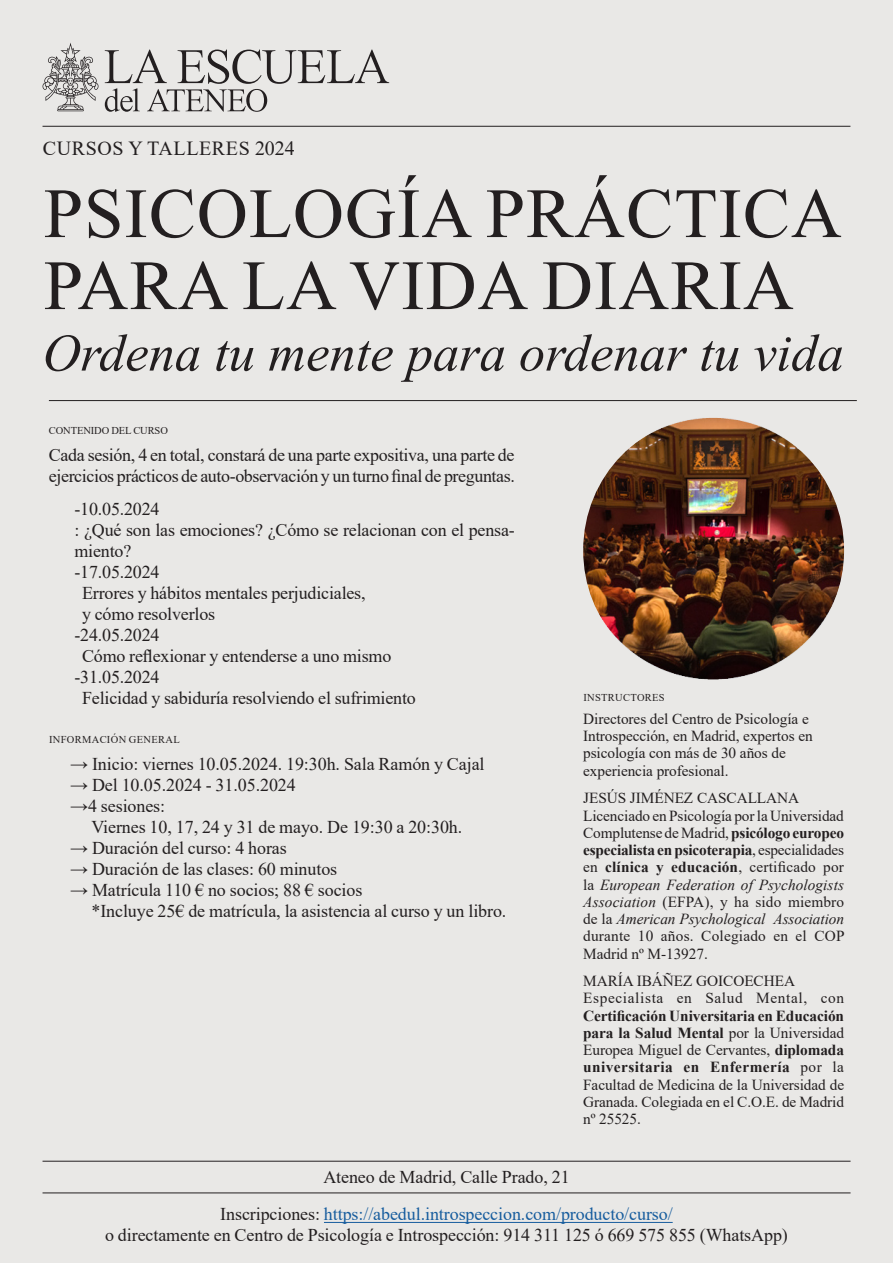
<style>
.page{position:relative;width:893px;height:1263px;background:#e9e8e6}
.page>*{position:absolute;margin:0;border:0;box-sizing:border-box;transform-origin:0 0}
.t1{font:70.5px/72px "Times New Roman";letter-spacing:.015em;color:#231f20}
.t2{font:italic 52.5px "Times New Roman";color:#231f20}
.t3{font:19.95px "Times New Roman";letter-spacing:.03em;color:#231f20}
.Estilo_de_párrafo_3{font:18px/21px "Times New Roman";letter-spacing:-.01em;color:#231f20}
.Estilo_de_párrafo_1{font:18px "Times New Roman";letter-spacing:-.005em;color:#231f20}
.Estilo_de_párrafo_1-2{font:18px "Times New Roman";letter-spacing:-.005em;color:#175d9e}
.t4{font:15.3px/17.2px "Times New Roman";letter-spacing:-.005em;color:#231f20;text-align:justify}
.Estilo_de_párrafo_3-2{font:10.5px "Times New Roman";letter-spacing:.03em;color:#231f20}
.Estilo_de_párrafo_3-3{font:10.5px "Times New Roman";letter-spacing:-.01em;color:#231f20}
.s1{font-weight:700}
.s2{font-style:italic}
.s3{color:#231f20}
</style>
<div class="page">
<hr style="left:43px;top:126px;width:807px;height:1px;background:#231f20">
<hr style="left:49px;top:400px;width:808px;height:1px;background:#231f20">
<svg style="left:105px;top:50px;width:284px;height:62px"></svg>
<svg style="left:42px;top:43px;width:57px;height:68px"></svg>
<hr style="left:43px;top:1193px;width:807px;height:1px;background:#231f20">
<hr style="left:43px;top:1161px;width:807px;height:1px;background:#231f20">
<hr style="left:324px;top:1222px;width:349px;height:1px;background:#175d9e">
<img style="left:583px;top:417px;width:261px;height:263px">
<p class="t3" style="left:43px;top:134px;width:253px">CURSOS Y TALLERES 2024</p>
<p class="t1" style="left:44px;top:175px;width:800px">PSICOLOGÍA PRÁCTICA<br>PARA LA VIDA DIARIA</p>
<p class="t2" style="left:43px;top:317px;width:803px">Ordena tu mente para ordenar tu vida</p>
<p class="Estilo_de_párrafo_3-3" style="left:49px;top:423px;width:121px">CONTENIDO DEL CURSO</p>
<p class="Estilo_de_párrafo_3" style="left:49px;top:444px;width:468px">Cada sesión, 4 en total, constará de una parte expositiva, una parte de ejercicios prácticos de auto-observación y un turno final de preguntas.</p>
<p class="Estilo_de_párrafo_3" style="left:74px;top:498px;width:87px">-10.05.2024</p>
<p class="Estilo_de_párrafo_3" style="left:74px;top:519px;width:442px">: ¿Qué son las emociones? ¿Cómo se relacionan con el pensa&shy;miento?</p>
<p class="Estilo_de_párrafo_3" style="left:74px;top:561px;width:87px">-17.05.2024</p>
<p class="Estilo_de_párrafo_3" style="left:82px;top:582px;width:285px">Errores y hábitos mentales perjudiciales,</p>
<p class="Estilo_de_párrafo_3" style="left:82px;top:603px;width:135px">y cómo resolverlos</p>
<p class="Estilo_de_párrafo_3" style="left:74px;top:624px;width:87px">-24.05.2024</p>
<p class="Estilo_de_párrafo_3" style="left:82px;top:645px;width:311px">Cómo reflexionar y entenderse a uno mismo</p>
<p class="Estilo_de_párrafo_3" style="left:74px;top:666px;width:87px">-31.05.2024</p>
<p class="Estilo_de_párrafo_3" style="left:82px;top:687px;width:335px">Felicidad y sabiduría resolviendo el sufrimiento</p>
<p class="Estilo_de_párrafo_3-2" style="left:49px;top:732px;width:132px">INFORMACIÓN GENERAL</p>
<p class="Estilo_de_párrafo_3" style="left:70px;top:753px;width:416px">→ Inicio: viernes 10.05.2024. 19:30h. Sala Ramón y Cajal</p>
<p class="Estilo_de_párrafo_3" style="left:70px;top:774px;width:227px">→ Del 10.05.2024 - 31.05.2024</p>
<p class="Estilo_de_párrafo_3" style="left:91px;top:795px;width:372px;text-indent:-21px">→4 sesiones:<br>Viernes 10, 17, 24 y 31 de mayo. De 19:30 a 20:30h.</p>
<p class="Estilo_de_párrafo_3" style="left:70px;top:837px;width:218px">→ Duración del curso: 4 horas</p>
<p class="Estilo_de_párrafo_3" style="left:70px;top:858px;width:269px">→ Duración de las clases: 60 minutos</p>
<p class="Estilo_de_párrafo_3" style="left:91px;top:879px;width:417px;text-indent:-21px">→ Matrícula 110 € no socios; 88 € socios<br>*Incluye 25€ de matrícula, la asistencia al curso y un libro.</p>
<p class="Estilo_de_párrafo_3-2" style="left:583px;top:690px;width:83px">INSTRUCTORES</p>
<p class="t4" style="left:583px;top:710px;width:231px">Directores del Centro de Psicología e<br>Introspección, en Madrid, expertos en</p>
<p class="t4" style="left:583px;top:744px;width:204px">psicología con más de 30 años de</p>
<p class="t4" style="left:583px;top:761px;width:147px">experiencia profesional.</p>
<p class="t4" style="left:583px;top:789px;width:218px">JESÚS JIMÉNEZ CASCALLANA</p>
<p class="t4" style="left:583px;top:806px;width:263px">Licenciado en Psicología por la Universidad Complutense de Madrid, <span class="s1">psicólogo europeo especialista en psicoterapia</span>, especialidades en <span class="s1">clínica y educación</span>, certificado por la <span class="s2">European Federation of Psychologists Association</span> (EFPA), y ha sido miembro de la <span class="s2">American Psychological Association </span>durante 10 años. Colegiado en el COP Madrid nº M-13927.</p>
<p class="t4" style="left:583px;top:972px;width:213px">MARÍA IBÁÑEZ GOICOECHEA</p>
<p class="t4" style="left:583px;top:989px;width:262px">Especialista en Salud Mental, con <span class="s1">Certificación Universitaria en Educación para la Salud Mental</span> por la Universidad Europea Miguel de Cervantes, <span class="s1">diplomada universitaria en Enfermería</span> por la Facultad de Medicina de la Universidad de Granada. Colegiada en el C.O.E. de Madrid nº 25525.</p>
<p class="Estilo_de_párrafo_1" style="left:323px;top:1164px;width:248px">Ateneo de Madrid, Calle Prado, 21</p>
<p class="Estilo_de_párrafo_1-2" style="left:220px;top:1202px;width:454px"><span class="s3">Inscripciones:</span> https://abedul.introspeccion.com/producto/curso/</p>
<p class="Estilo_de_párrafo_1" style="left:105px;top:1222px;width:684px">o directamente en Centro de Psicología e Introspección: 914 311 125 ó 669 575 855 (WhatsApp)</p>
</div>
